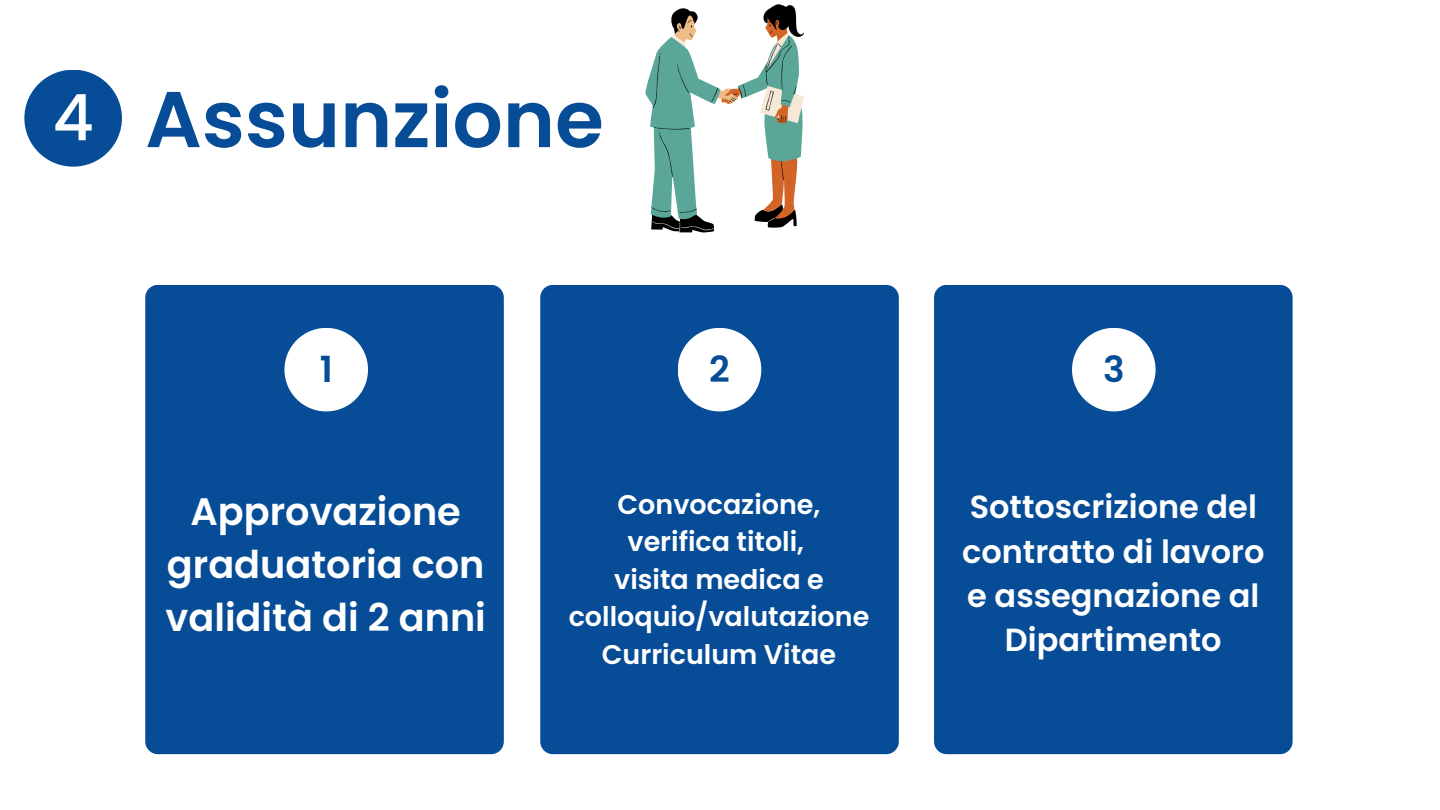
<style>
.page{position:relative;width:1440px;height:810px;background:#fff}
.page>*{position:absolute;margin:0;border:0;box-sizing:border-box;transform-origin:0 0}
.t1{font:600 79px "Poppins";color:#074c96}
.t2{font:500 64px "Poppins";color:#fff}
.t3{font:600 38.2px/53.2px "Poppins";color:#fff;text-align:center}
.t4{font:600 36px "Poppins";color:#074c96}
.t5{font:600 32px/44.2px "Poppins";color:#fff;text-align:center}
.t6{font:600 27px/37.5px "Poppins";color:#fff;text-align:center}
</style>
<div class="page">
<div style="left:145px;top:285px;width:359px;height:469px;background:#074c96;border-radius:13px"></div>
<div style="left:284px;top:328px;width:84px;height:83px;background:#fff;border-radius:50%"></div>
<div style="left:540px;top:285px;width:359px;height:469px;background:#074c96;border-radius:13px"></div>
<div style="left:678px;top:328px;width:83px;height:83px;background:#fff;border-radius:50%"></div>
<div style="left:934px;top:285px;width:358px;height:469px;background:#074c96;border-radius:13px"></div>
<div style="left:1072px;top:328px;width:84px;height:83px;background:#fff;border-radius:50%"></div>
<div style="left:24px;top:70px;width:98px;height:97px;background:#074c96;border-radius:50%"></div>
<svg style="left:645px;top:4px;width:159px;height:229px"></svg>
<p class="t2" style="left:52px;top:73px;width:43px">4</p>
<p class="t1" style="left:145px;top:64px;width:460px">Assunzione</p>
<p class="t4" style="left:320px;top:344px;width:15px">1</p>
<h2 class="t4" style="left:709px;top:344px;width:22px">2</h2>
<p class="t3" style="left:166px;top:485px;width:322px">Approvazione graduatoria con validità di 2 anni</p>
<h1 class="t6" style="left:618px;top:485px;width:204px">Convocazione, verifica titoli,</h1>
<p class="t6" style="left:569px;top:560px;width:302px">visita medica e colloquio/valutazione<br>Curriculum Vitae</p>
<p class="t4" style="left:1103px;top:344px;width:23px">3</p>
<p class="t5" style="left:962px;top:485px;width:304px">Sottoscrizione del contratto di lavoro e assegnazione al<br>Dipartimento</p>
</div>
